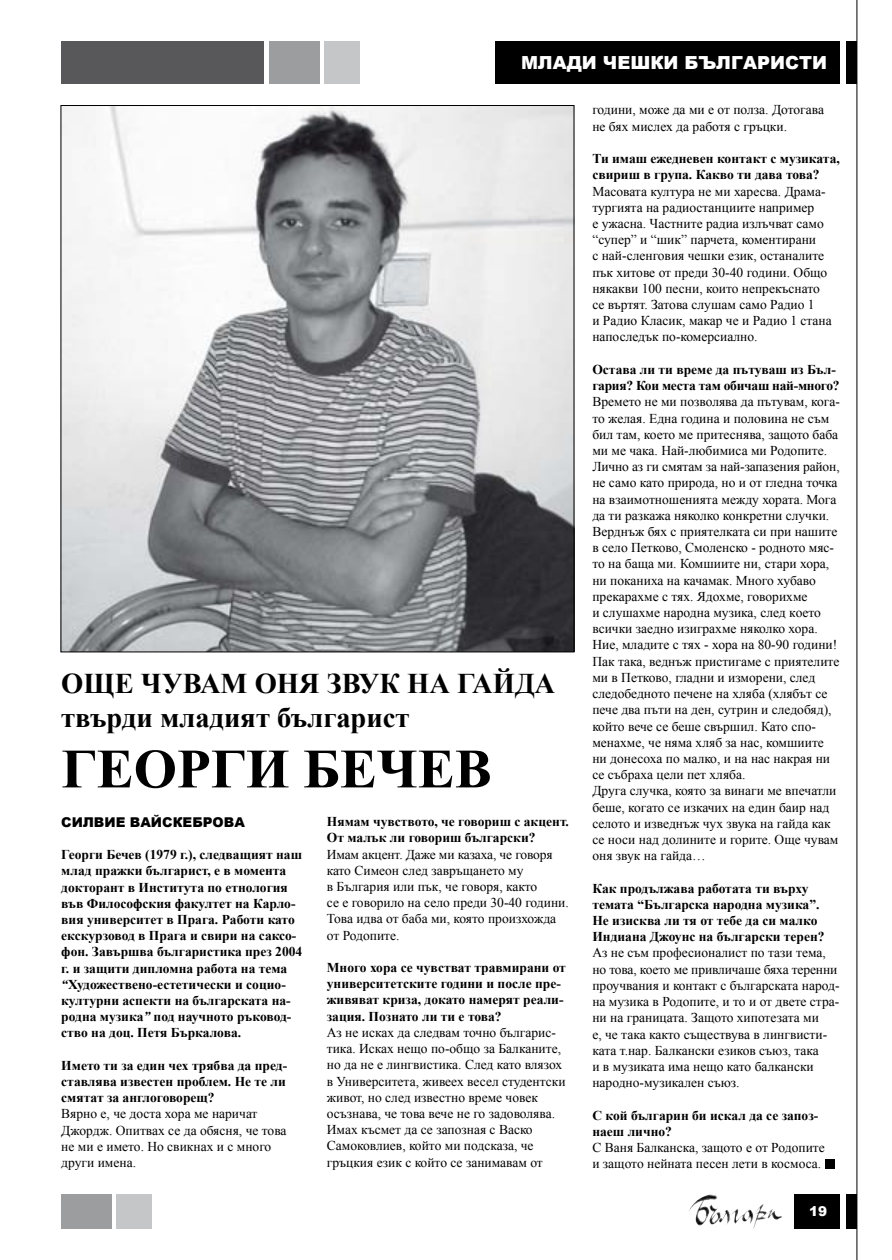
<style>
.page{position:relative;width:892px;height:1260px;background:#fff}
.page>*{position:absolute;margin:0;border:0;box-sizing:border-box;transform-origin:0 0}
.t1{font:700 55.5px "Times New Roman";color:#000}
.t2{font:700 28.5px/34.5px "Times New Roman";color:#000}
.t3{font:900 18px "Arial";color:#fff}
.t4{font:13.5px/16.2px "Times New Roman";color:#000}
.t5{font:700 13.5px/16.2px "Times New Roman";color:#000}
.t6{font:900 13.5px "Arial";color:#000}
.t7{font:900 13.5px "Arial";color:#fff}
.s1{font-style:italic}
.s2{font-weight:700}
</style>
<div class="page">
<hr style="left:856px;top:0;width:1px;height:1259px;background:#000">
<div style="left:846px;top:41px;width:10px;height:43px;background:#000"></div>
<div style="left:592px;top:41px;width:247px;height:43px;background:#000"></div>
<div style="left:61px;top:41px;width:203px;height:43px;background:#58585a"></div>
<div style="left:269px;top:41px;width:50px;height:43px;background:#9c9d9f"></div>
<div style="left:324px;top:41px;width:36px;height:43px;background:#c5c6c8"></div>
<div style="left:61px;top:1194px;width:51px;height:34px;background:#9c9d9f"></div>
<div style="left:116px;top:1194px;width:36px;height:34px;background:#c5c6c8"></div>
<div style="left:846px;top:1194px;width:10px;height:34px;background:#000"></div>
<img style="left:706px;top:1194px;width:11px;height:5px">
<div style="left:793px;top:1194px;width:46px;height:34px;background:#000"></div>
<div style="left:824px;top:1158px;width:10px;height:9px;background:#000"></div>
<img style="left:63px;top:107px;width:509px;height:543px">
<div style="left:495px;top:41px;width:99px;height:43px;background:#000"></div>
<p class="t3" style="left:521px;top:50px;width:307px">МЛАДИ ЧЕШКИ БЪЛГАРИСТИ</p>
<p class="t2" style="left:61px;top:665px;width:495px">ОЩЕ ЧУВАМ ОНЯ ЗВУК НА ГАЙДА твърди младият българист</p>
<p class="t1" style="left:61px;top:730px;width:432px">ГЕОРГИ БЕЧЕВ</p>
<p class="t6" style="left:61px;top:811px;width:185px">СИЛВИЕ ВАЙСКЕБРОВА</p>
<p class="t5" style="left:61px;top:846px;width:242px">Георги Бечев (1979 г.), следващият наш млад пражки българист, е в момента докторант в Института по етнология във Философския факултет на Карло&shy;вия университет в Прага. Работи като екскурзовод в Прага и свири на саксо&shy;фон. Завършва българистика през 2004 г. и защити дипломна работа на тема <span class="s1">“</span>Художествено-естетически и социо&shy;културни аспекти на българската на&shy;родна музика<span class="s1">”</span> под научното ръковод&shy;ство на доц. Петя Бъркалова.</p>
<p class="t4" style="left:61px;top:1056px;width:227px"><span class="s2">Името ти за един чех трябва да пред&shy;ставлява известен проблем. Не те ли смятат за англоговорeщ?<br></span>Вярно е, че доста хора ме наричат<br>Джордж. Опитвах се да обясня, че това не ми е името. Но свикнах и с много други имена.</p>
<p class="t4" style="left:327px;top:813px;width:244px"><span class="s2">Нямам чувството, че говориш с акцент.<br>От малък ли говориш български?<br></span>Имам акцент. Даже ми казаха, че говоря като Симеон след завръщането му<br>в България или пък, че говоря, както<br>се е говорило на село преди 30-40 години.<br>Това идва от баба ми, която произхожда от Родопите.</p>
<p class="t4" style="left:327px;top:959px;width:240px"><span class="s2">Много хора се чувстват травмирани от университетските години и после пре&shy;живяват криза, докато намерят реали&shy;зация. Познато ли ти е това?<br></span>Аз не исках да следвам точно българис&shy;тика. Исках нещо по-общо за Балканите, но да не е лингвистика. След като влязох в Университета, живеех весел студентски живот, но след известно време човек осъзнава, че това вече не го задоволява.<br>Имах късмет да се запозная с Васко Самоковлиев, който ми подсказа, че гръцкия език с който се занимавам от</p>
<p class="t4" style="left:592px;top:102px;width:233px">години, може да ми е от полза. Дотогава не бях мислех да работя с гръцки.</p>
<p class="t4" style="left:592px;top:150px;width:249px"><span class="s2">Ти имаш ежедневен контакт с музиката, свириш в група. Какво ти дава това?<br></span>Масовата култура не ми харесва. Драма&shy;тургията на радиостанциите например<br>е ужасна. Частните радиа излъчват само “супер” и “шик” парчета, коментирани<br>с най-сленговия чешки език, остaнaлите пък хитове от преди 30-40 години. Общо някакви 100 песни, които непрекъснато<br>се въртят. Затова слушам само Радио 1<br>и Радио Класик, макар че и Радио 1 стана напоследък по-комерсиално.</p>
<p class="t4" style="left:592px;top:361px;width:249px"><span class="s2">Остава ли ти време да пътуваш из Бъл&shy;гария? Кои места там обичаш най-много?<br></span>Времето не ми позволява да пътувам, кога&shy;то желая. Една година и половина не съм бил там, което ме притеснява, защото баба ми ме чака. Най-любимиса ми Родопите.<br>Лично аз ги смятам за най-запазения район, не само като природа, но и от гледна точка на взаимотношенията между хората. Мога да ти разкажа няколко конкретни случки.<br>Верднъж бях с приятелката си при нашите в село Петково, Смоленско - родното мяс&shy;то на баща ми. Комшиите ни, стари хора, ни поканиха на качамак. Много хубаво прекарахме с тях. Ядохме, говорихме<br>и слушахме народна музика, след кoeто всички заедно изиграхме няколко хора.<br>Ние, младите с тях - хора на 80-90 години!<br>Пак така, веднъж пристигаме с приятелите ми в Петково, гладни и изморени, след следобедното печене на хляба (хлябът се пече два пъти на ден, сутрин и следобяд), който вече се беше свършил. Като спо&shy;менахме, че няма хляб за нас, комшиитe ни донесоха по малко, и на нас накрая ни се събраха цели пет хляба.<br>Друга случка, която за винаги ме впечатли беше, когато се изкачих на един баир над селото и изведнъж чух звука на гайда как се носи над долините и горите. Още чувам оня звук на гайда…</p>
<p class="t4" style="left:592px;top:879px;width:249px"><span class="s2">Как продължава работата ти върху темата “Българска народна музика”.<br>Не изисква ли тя от тебе да си малко Индиана Джоунс на български терен?<br></span>Аз не съм професионалист по тази тема, но това, което ме привличаше бяха теренни проучвания и контакт с българската народ&shy;на музика в Родопите, и то и от двете стра&shy;ни на границата. Защото хипотезата ми<br>е, че така както съществува в лингвисти&shy;ката т.нap. Балкански езиков съюз, така<br>и в музиката има нещо като балкански народно-музикален съюз.</p>
<p class="t4" style="left:592px;top:1106px;width:234px"><span class="s2">С кой българин би искал да се запоз&shy;наеш лично?<br></span>С Ваня Балканска, защото е от Родопите и защото нейната песен лети в космоса.</p>
<p class="t7" style="left:809px;top:1201px;width:20px">19</p>
</div>
